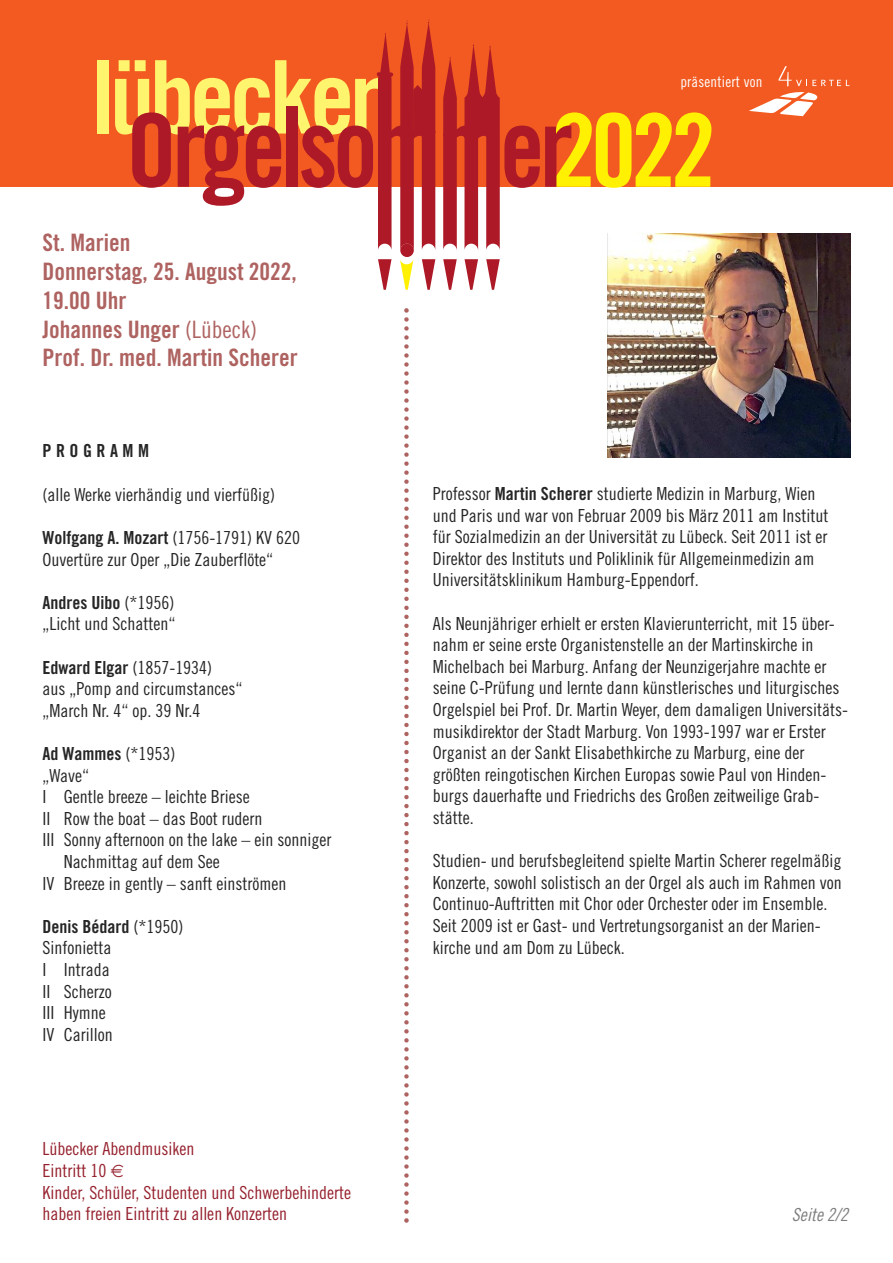
<style>
.page{position:relative;width:893px;height:1263px;background:#fff}
.page>*{position:absolute;margin:0;border:0;box-sizing:border-box;transform-origin:0 0}
.t1{font:24px/28.8px "Trade Gothic Bold Cond Twenty";color:#ae6361}
.t2{font:18px/21.6px "Trade Gothic Cond Eighteen";color:#272627}
.t3{font:18px/21.6px "Trade Gothic Cond Eighteen";color:#96212e}
.t4{font:18px "Trade Gothic Bold Cond Twenty";color:#272627}
.t5{font:18px "Trade Gothic Bold Cond Twenty";letter-spacing:.25em;color:#272627}
.t6{font:18px "Trade Gothic Cond Eighteen Obl";color:#7d7d7d}
.t7{font:15px "Trade Gothic Cond Eighteen";letter-spacing:.015em;color:#fff}
.s1{font-family:"Trade Gothic Cond Eighteen"}
.s2{font-family:"Trade Gothic Bold Cond Twenty"}
</style>
<div class="page">
<div style="left:0;top:0;width:893px;height:187px;background:#f25a21"></div>
<div style="left:98px;top:60px;width:11px;height:74px;background:#fff46d"></div>
<svg style="left:422px;top:259px;width:13px;height:31px"></svg>
<svg style="left:465px;top:259px;width:13px;height:31px"></svg>
<svg style="left:486px;top:259px;width:14px;height:31px"></svg>
<svg style="left:378px;top:259px;width:13px;height:31px"></svg>
<div style="left:400px;top:243px;width:14px;height:14px;background:#ad1926;border-radius:50%"></div>
<svg style="left:115px;top:20px;width:320px;height:230px"></svg>
<svg style="left:443px;top:259px;width:14px;height:31px"></svg>
<svg style="left:400px;top:260px;width:13px;height:30px"></svg>
<svg style="left:443px;top:44px;width:268px;height:206px"></svg>
<svg style="left:404px;top:308px;width:5px;height:915px"></svg>
<img style="left:607px;top:234px;width:243px;height:224px">
<svg style="left:749px;top:66px;width:101px;height:50px"></svg>
<h1 class="t1" style="left:43px;top:230px;width:257px">St. Marien<br>Donnerstag, 25. August 2022,<br>19.00 Uhr<br>Johannes Unger <span class="s1">(Lübeck)<br></span>Prof. Dr. med. Martin Scherer</h1>
<p class="t5" style="left:43px;top:444px;width:108px">PROGRAMM</p>
<p class="t2" style="left:43px;top:485px;width:234px">(alle Werke vierhändig und vierfüßig)</p>
<p class="t4" style="left:43px;top:531px;width:259px">Wolfgang A. Mozart <span class="s1">(1756-1791) KV 620</span></p>
<p class="t2" style="left:43px;top:550px;width:232px">Ouvertüre zur Oper „Die Zauberflöte“</p>
<p class="t4" style="left:43px;top:596px;width:133px">Andres Uibo <span class="s1">(*1956)</span></p>
<p class="t2" style="left:43px;top:614px;width:134px">„Licht und Schatten“</p>
<p class="t4" style="left:43px;top:660px;width:171px">Edward Elgar <span class="s1">(1857-1934)</span></p>
<p class="t2" style="left:43px;top:679px;width:201px">aus „Pomp and circumstances“ „March Nr. 4“ op. 39 Nr.4</p>
<p class="t4" style="left:43px;top:747px;width:134px">Ad Wammes <span class="s1">(*1953)</span></p>
<p class="t2" style="left:43px;top:766px;width:48px">„Wave“</p>
<p class="t2" style="left:43px;top:787px;width:209px">I Gentle breeze – leichte Briese</p>
<p class="t2" style="left:43px;top:809px;width:222px">II Row the boat – das Boot rudern</p>
<p class="t2" style="left:43px;top:830px;width:291px">III Sonny afternoon on the lake – ein sonniger</p>
<p class="t2" style="left:64px;top:852px;width:157px">Nachmittag auf dem See</p>
<p class="t2" style="left:43px;top:874px;width:246px">IV Breeze in gently – sanft einströmen</p>
<p class="t4" style="left:43px;top:920px;width:142px">Denis Bédard <span class="s1">(*1950)</span></p>
<p class="t2" style="left:43px;top:938px;width:72px">Sinfonietta<br>I Intrada<br>II Scherzo<br>III Hymne<br>IV Carillon</p>
<p class="t3" style="left:43px;top:1140px;width:310px">Lübecker Abendmusiken<br>Eintritt 10<br>Kinder, Schüler, Studenten und Schwerbehinderte haben freien Eintritt zu allen Konzerten</p>
<p class="t7" style="left:680px;top:77px;width:84px">präsentiert von</p>
<p class="t2" style="left:433px;top:484px;width:397px">Professor <span class="s2">Martin Scherer</span> studierte Medizin in Marburg, Wien und Paris und war von Februar 2009 bis März 2011 am Institut für Sozialmedizin an der Universität zu Lübeck. Seit 2011 ist er Direktor des Instituts und Poliklinik für Allgemeinmedizin am Universitätsklinikum Hamburg-Eppendorf.</p>
<p class="t2" style="left:433px;top:614px;width:417px">Als Neunjähriger erhielt er ersten Klavierunterricht, mit 15 über&shy;nahm er seine erste Organistenstelle an der Martinskirche in Michelbach bei Marburg. Anfang der Neunzigerjahre machte er seine C-Prüfung und lernte dann künstlerisches und liturgisches Orgelspiel bei Prof. Dr. Martin Weyer, dem damaligen Universitäts&shy;musikdirektor der Stadt Marburg. Von 1993-1997 war er Erster Organist an der Sankt Elisabethkirche zu Marburg, eine der größten reingotischen Kirchen Europas sowie Paul von Hinden&shy;burgs dauerhafte und Friedrichs des Großen zeitweilige Grab&shy;stätte.</p>
<p class="t2" style="left:433px;top:851px;width:410px">Studien- und berufsbegleitend spielte Martin Scherer regelmäßig Konzerte, sowohl solistisch an der Orgel als auch im Rahmen von Continuo-Auftritten mit Chor oder Orchester oder im Ensemble.<br>Seit 2009 ist er Gast- und Vertretungsorganist an der Marien&shy;kirche und am Dom zu Lübeck.</p>
<p class="t6" style="left:792px;top:1208px;width:58px">Seite 2/2</p>
</div>
